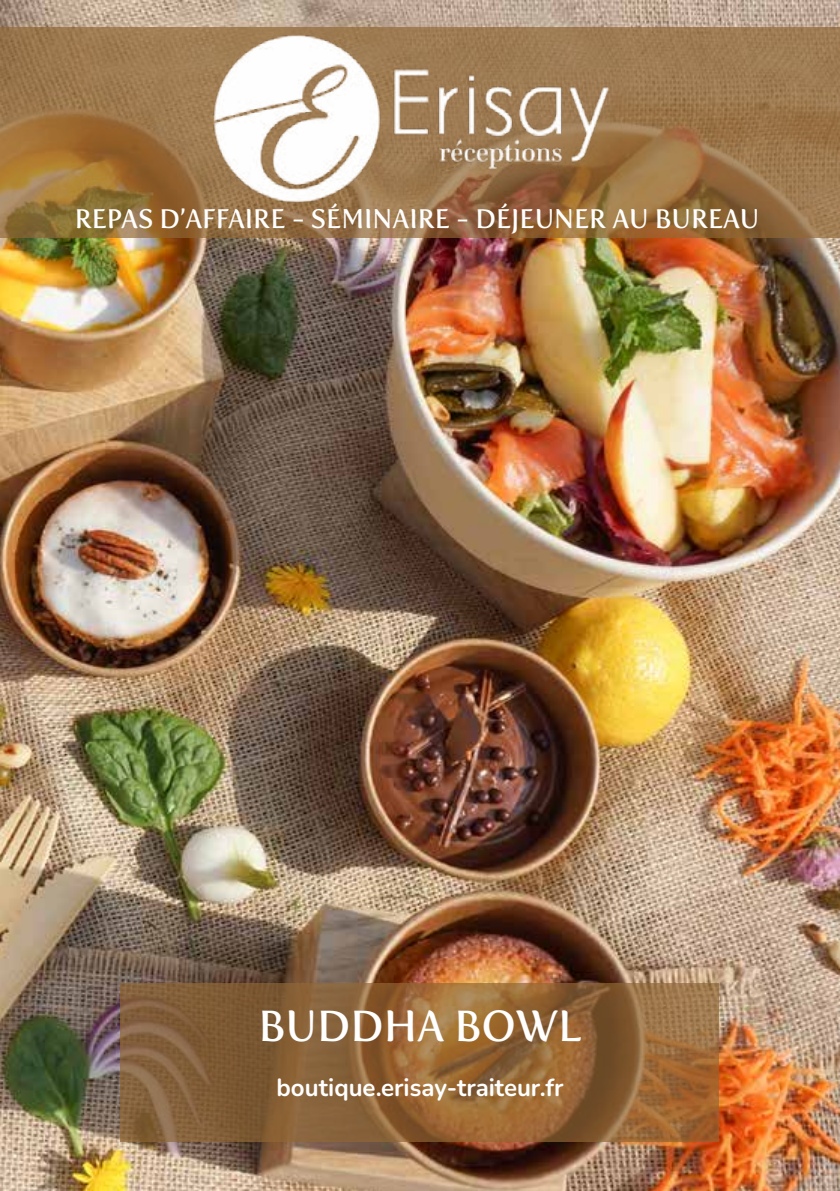
<style>
.page{position:relative;width:840px;height:1191px;background:#fff}
.page>*{position:absolute;margin:0;border:0;box-sizing:border-box;transform-origin:0 0}
.t1{font:43.2px "Fertigo Pro";color:#fff}
.t2{font:26.8px "Fertigo Pro";color:#fff}
.t3{font:700 24.8px "Nunito";color:#fff}
</style>
<div class="page">
<img style="left:0;top:0;width:839px;height:1191px">
<svg style="left:0;top:27px;width:839px;height:211px;background:#997245"></svg>
<img style="left:166px;top:30px;width:507px;height:177px">
<svg style="left:120px;top:983px;width:599px;height:159px;background:#8e6338"></svg>
<p class="t2" style="left:75px;top:202px;width:685px">REPAS D’AFFAIRE - SÉMINAIRE - DÉJEUNER AU BUREAU</p>
<h1 class="t1" style="left:258px;top:1000px;width:324px">BUDDHA BOWL</h1>
<p class="t3" style="left:276px;top:1070px;width:288px">boutique.erisay-traiteur.fr</p>
</div>
